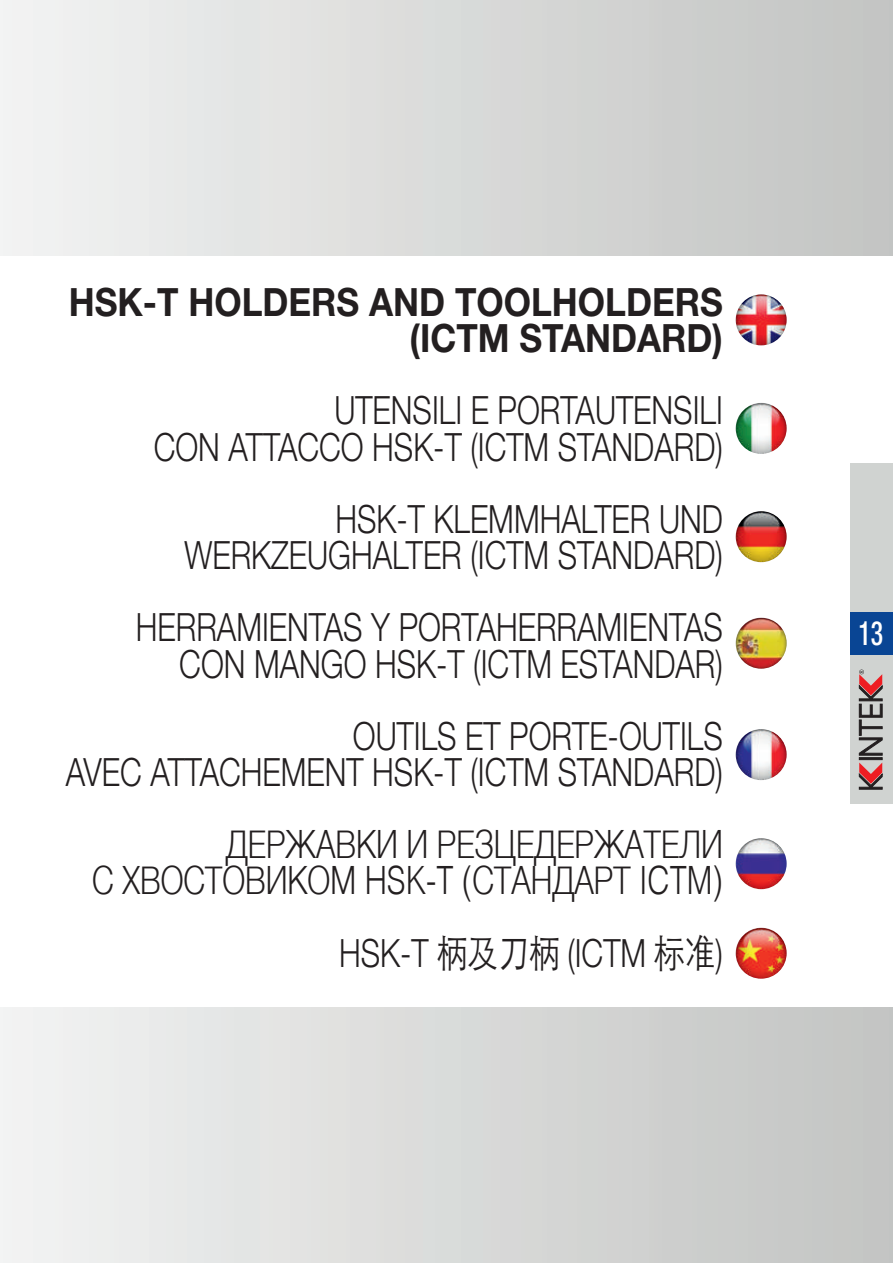
<style>
.page{position:relative;width:893px;height:1263px;background:#fff}
.page>*{position:absolute;margin:0;border:0;box-sizing:border-box;transform-origin:0 0}
.t1{font:300 39px/36.2px "Helvetica Neue LT Std";color:#231f20;text-align:right;scale:.79 1}
.t2{font:300 39px/36.2px "Helvetica";color:#231f20;text-align:right;scale:.79 1}
.t3{font:700 39px/36.2px "Helvetica Neue LT Std";color:#231f20;text-align:right;scale:.9 1}
.t4{font:500 condensed 33.45px "Helvetica Neue LT Std";color:#fff;scale:.77 1}
.s1{font-family:"ST Heiti SC"}
</style>
<div class="page">
<div style="left:0;top:463px;width:893px;height:341px;background:#d0d3d1"></div>
<div style="left:0;top:612px;width:893px;height:43px;background:#094594"></div>
<div style="left:859px;top:757px;width:23px;height:3px;background:#231f20;border:1px solid #231f20"></div>
<svg style="left:859px;top:762px;width:23px;height:27px"></svg>
<svg style="left:859px;top:670px;width:23px;height:85px"></svg>
<div style="left:64px;top:49px;width:786px;height:1169px;background:#fff"></div>
<div style="left:0;top:0;width:893px;height:255px;background:linear-gradient(to right,#f2f3f2,#c2c4c2)"></div>
<div style="left:0;top:1008px;width:893px;height:255px;background:linear-gradient(to right,#f2f3f2,#c2c4c2)"></div>
<div style="left:0;top:288px;width:723px;height:694px;background:#fff"></div>
<img style="left:736px;top:294px;width:51px;height:51px;border-radius:26px">
<img style="left:736px;top:403px;width:51px;height:51px;border-radius:26px">
<img style="left:736px;top:511px;width:51px;height:51px;border-radius:26px">
<img style="left:736px;top:729px;width:51px;height:51px;border-radius:26px">
<img style="left:736px;top:838px;width:51px;height:51px;border-radius:26px">
<img style="left:736px;top:928px;width:51px;height:51px;border-radius:26px">
<img style="left:736px;top:618px;width:51px;height:51px;border-radius:26px">
<p class="t3" style="left:69px;top:283px;width:728px">HSK-T HOLDERS AND TOOLHOLDERS (ICTM STANDARD)</p>
<p class="t1" style="left:154px;top:392px;width:722px">UTENSILI E PORTAUTENSILI<br>CON ATTACCO HSK-T (ICTM STANDARD)</p>
<p class="t1" style="left:184px;top:500px;width:683px">HSK-T KLEMMHALTER UND<br>WERKZEUGHALTER (ICTM STANDARD)</p>
<p class="t1" style="left:136px;top:609px;width:744px">HERRAMIENTAS Y PORTAHERRAMIENTAS<br>CON MANGO HSK-T (ICTM ESTANDAR)</p>
<p class="t1" style="left:66px;top:717px;width:833px">OUTILS ET PORTE-OUTILS<br>AVEC ATTACHEMENT HSK-T (ICTM STANDARD)</p>
<p class="t2" style="left:92px;top:824px;width:800px">ДЕРЖАВКИ И РЕЗЦЕДЕРЖАТЕЛИ<br>С ХВОСТОВИКОМ HSK-T (СТАНДАРТ ICTM)</p>
<p class="t1" style="left:339px;top:934px;width:487px">HSK-T <span class="s1">柄及刀柄</span> (ICTM <span class="s1">标准</span>)</p>
<p class="t4" style="left:858px;top:613px;width:34px">13</p>
</div>
